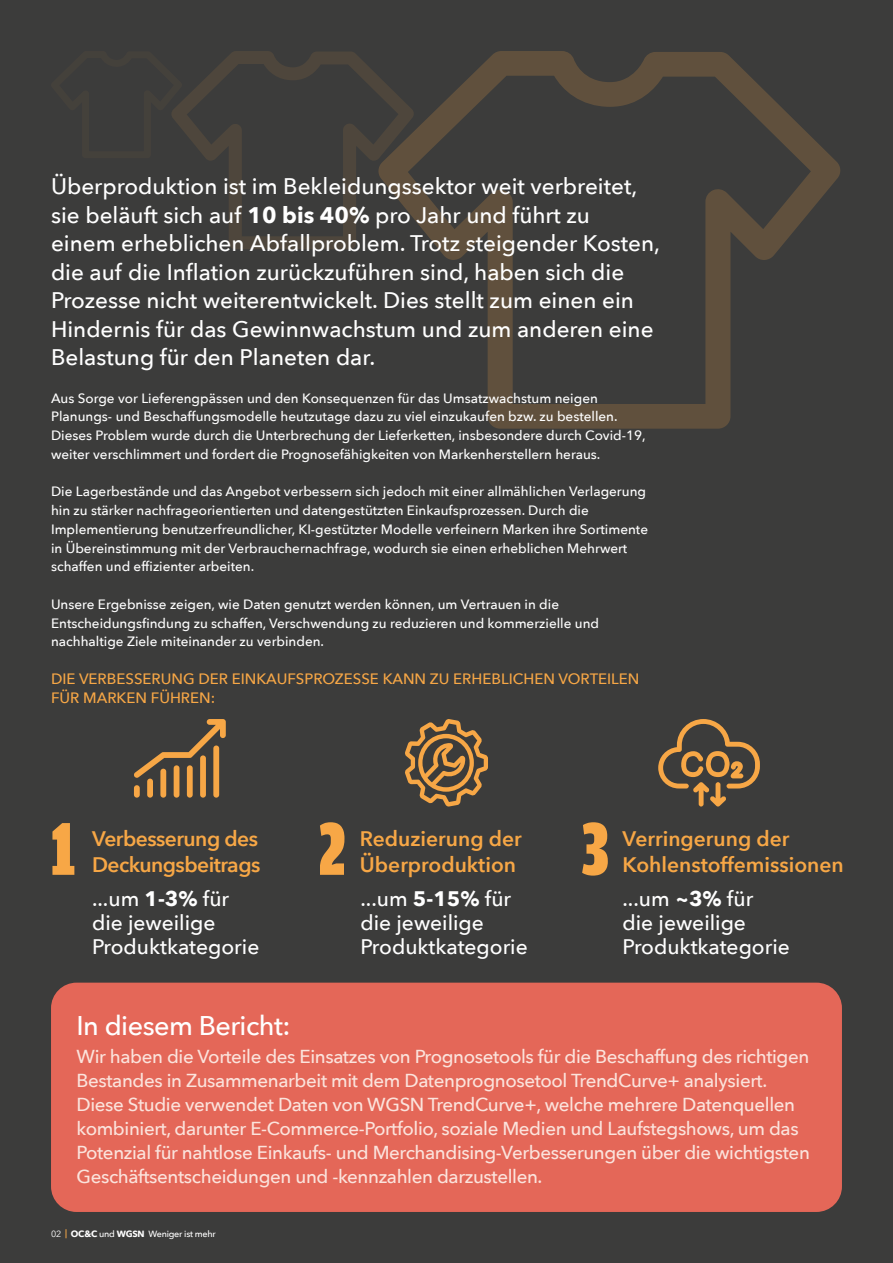
<style>
.page{position:relative;width:893px;height:1263px;background:#3c3c3b}
.page>*{position:absolute;margin:0;border:0;box-sizing:border-box;transform-origin:0 0}
.t1{font:900 79.5px "Amplitude Comp";color:#f7a746}
.t2{font:500 27px "Avenir Next";letter-spacing:-.02em;color:#fff}
.t3{font:500 22.5px/28.5px "Avenir Next";color:#fff}
.t4{font:500 21px/24px "Avenir Next";color:#fff}
.t5{font:600 21px/25.5px "Avenir Next";color:#f7a746}
.t6{font:600 21px/25.5px "Avenir Next";letter-spacing:-.025em;color:#f7a746}
.t7{font:500 18.75px/24px "Avenir Next";letter-spacing:-.02em;color:#fbe3dc}
.t8{font:500 15px/18.8px "Avenir Next";color:#f7a746}
.t9{font:500 13.5px/18.8px "Avenir Next";color:#fff}
.t10{font:500 9px "Avenir Next";letter-spacing:-.025em;color:#fff}
.s1{font-weight:700}
.s2{font-weight:400}
</style>
<div class="page">
<div style="left:51px;top:983px;width:791px;height:229px;background:#e46758;border-radius:26px"></div>
<div style="left:134px;top:785px;width:6px;height:13px;background:#f7a746;border-radius:3px"></div>
<div style="left:147px;top:778px;width:6px;height:20px;background:#f7a746;border-radius:3px"></div>
<div style="left:160px;top:769px;width:6px;height:29px;background:#f7a746;border-radius:3px"></div>
<div style="left:174px;top:765px;width:5px;height:33px;background:#f7a746;border-radius:3px"></div>
<div style="left:187px;top:765px;width:6px;height:33px;background:#f7a746;border-radius:3px"></div>
<div style="left:200px;top:755px;width:6px;height:43px;background:#f7a746;border-radius:3px"></div>
<div style="left:213px;top:745px;width:6px;height:53px;background:#f7a746;border-radius:3px"></div>
<svg style="left:134px;top:719px;width:92px;height:59px"></svg>
<svg style="left:405px;top:719px;width:83px;height:87px"></svg>
<svg style="left:658px;top:719px;width:102px;height:87px"></svg>
<svg style="left:414px;top:51px;width:427px;height:378px"></svg>
<svg style="left:182px;top:51px;width:232px;height:198px"></svg>
<svg style="left:172px;top:102px;width:10px;height:27px"></svg>
<p class="t3" style="left:51px;top:171px;width:611px">Überproduktion ist im Bekleidungssektor weit verbreitet, sie beläuft sich auf <span class="s1">10 bis 40%</span> pro Jahr und führt zu einem erheblichen Abfallproblem. Trotz steigender Kosten, die auf die Inflation zurückzuführen sind, haben sich die Prozesse nicht weiterentwickelt. Dies stellt zum einen ein Hindernis für das Gewinnwachstum und zum anderen eine Belastung für den Planeten dar.</p>
<p class="t9" style="left:51px;top:388px;width:596px">Aus Sorge vor Lieferengpässen und den Konsequenzen für das Umsatzwachstum neigen Planungs- und Beschaffungsmodelle heutzutage dazu zu viel einzukaufen bzw. zu bestellen.<br>Dieses Problem wurde durch die Unterbrechung der Lieferketten, insbesondere durch Covid-19, weiter verschlimmert und fordert die Prognosefähigkeiten von Markenherstellern heraus.</p>
<p class="t9" style="left:51px;top:482px;width:599px">Die Lagerbestände und das Angebot verbessern sich jedoch mit einer allmählichen Verlagerung hin zu stärker nachfrageorientierten und datengestützten Einkaufsprozessen. Durch die Implementierung benutzerfreundlicher, KI-gestützter Modelle verfeinern Marken ihre Sortimente in Übereinstimmung mit der Verbrauchernachfrage, wodurch sie einen erheblichen Mehrwert schaffen und effizienter arbeiten.</p>
<p class="t9" style="left:51px;top:594px;width:550px">Unsere Ergebnisse zeigen, wie Daten genutzt werden können, um Vertrauen in die<br>Entscheidungsfindung zu schaffen, Verschwendung zu reduzieren und kommerzielle und nachhaltige Ziele miteinander zu verbinden.</p>
<p class="t8" style="left:51px;top:669px;width:590px">DIE VERBESSERUNG DER EINKAUFSPROZESSE KANN ZU ERHEBLICHEN VORTEILEN<br>FÜR MARKEN FÜHREN:</p>
<h1 class="t1" style="left:51px;top:806px;width:26px">1</h1>
<h1 class="t1" style="left:319px;top:806px;width:28px">2</h1>
<h1 class="t1" style="left:581px;top:806px;width:29px">3</h1>
<h3 class="t4" style="left:92px;top:885px;width:169px">...um <span class="s1">1-3%</span> für die jeweilige<br>Produktkategorie</h3>
<h3 class="t4" style="left:360px;top:885px;width:169px">...um <span class="s1">5-15%</span> für die jeweilige<br>Produktkategorie</h3>
<h3 class="t4" style="left:622px;top:885px;width:169px">...um <span class="s1">~3%</span> für<br>die jeweilige<br>Produktkategorie</h3>
<h3 class="t6" style="left:92px;top:826px;width:170px">Verbesserung des<br>Deckungsbeitrags</h3>
<h3 class="t5" style="left:360px;top:826px;width:163px">Reduzierung der<br>Überproduktion</h3>
<h3 class="t5" style="left:622px;top:826px;width:223px">Verringerung der<br>Kohlenstoffemissionen</h3>
<h2 class="t2" style="left:77px;top:1003px;width:216px">In diesem Bericht:</h2>
<p class="t7" style="left:77px;top:1044px;width:735px">Wir haben die Vorteile des Einsatzes von Prognosetools für die Beschaffung des richtigen Bestandes in Zusammenarbeit mit dem Datenprognosetool TrendCurve+ analysiert.<br>Diese Studie verwendet Daten von WGSN TrendCurve+, welche mehrere Datenquellen kombiniert, darunter E-Commerce-Portfolio, soziale Medien und Laufstegshows, um das Potenzial für nahtlose Einkaufs- und Merchandising-Verbesserungen über die wichtigsten Geschäftsentscheidungen und -kennzahlen darzustellen.</p>
<p class="t10" style="left:51px;top:1227px;width:166px"><span class="s2">02</span> <sup>|</sup> <span class="s1">OC&amp;C</span> und <span class="s1">WGSN</span> Weniger ist mehr</p>
</div>
